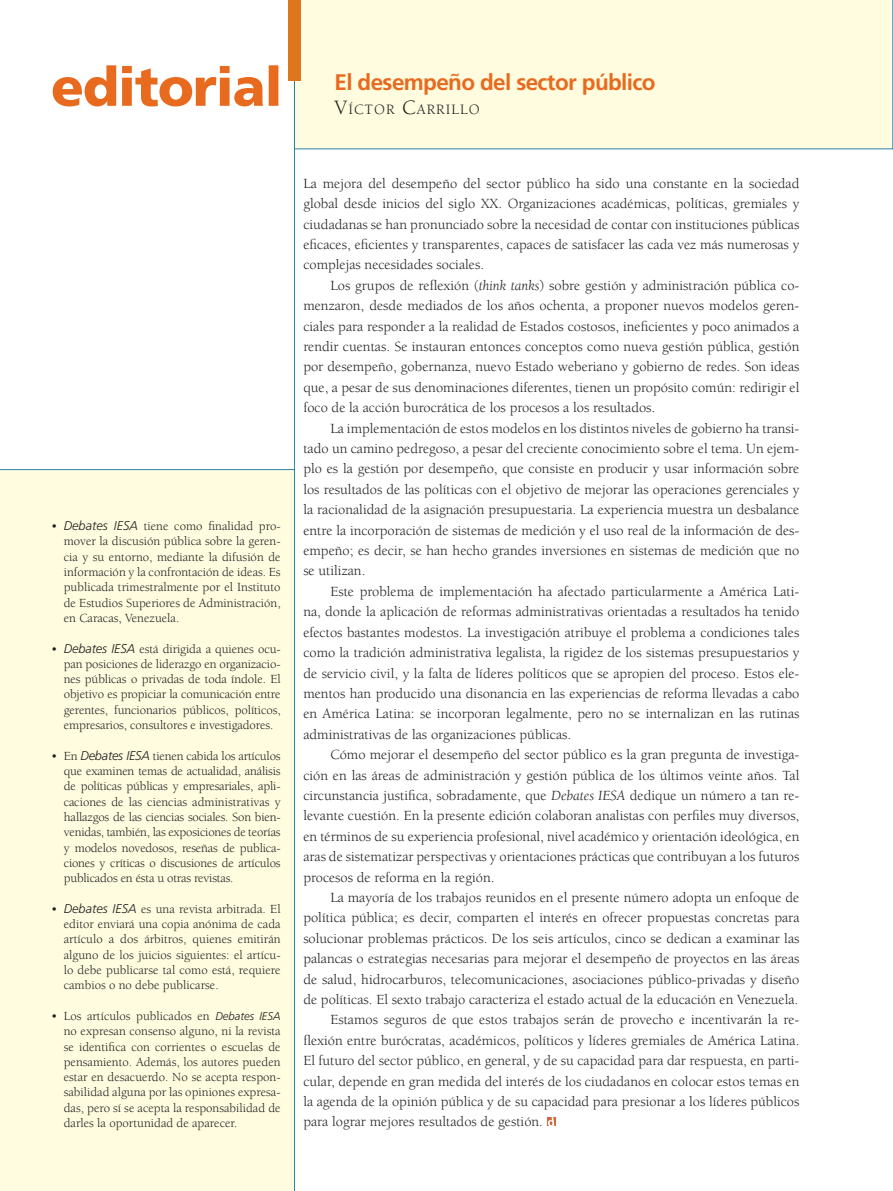
<style>
.page{position:relative;width:893px;height:1191px;background:#fff}
.page>*{position:absolute;margin:0;border:0;box-sizing:border-box;transform-origin:0 0}
.t1{font:700 22.5px "Frutiger";letter-spacing:-.03em;color:#e86a1f}
.t2{font:14.7px "Berkeley Std";letter-spacing:.07em;color:#231f20}
.t3{font:14.4px/20.4px "Berkeley Std";color:#231f20;text-align:justify}
.t4{font:12.75px/15.3px "Berkeley Std";color:#231f20;text-align:justify}
.s1{font-size:21px}
.s2{font-family:"Frutiger";font-weight:300;font-style:italic}
.s3{font-family:"Frutiger";font-weight:300;font-style:italic;font-size:11.25px}
.s4{font-style:italic}
</style>
<div class="page">
<div style="left:295px;top:0;width:598px;height:149px;background:#fffce0"></div>
<div style="left:0;top:469px;width:294px;height:722px;background:#fffce0"></div>
<hr style="left:0;top:469px;width:294px;height:1px;background:#2c83aa">
<hr style="left:294px;top:0;width:1px;height:1191px;background:#2c83aa">
<div style="left:288px;top:0;width:13px;height:81px;background:#de761b"></div>
<svg style="left:53px;top:65px;width:225px;height:41px"></svg>
<svg style="left:547px;top:1117px;width:9px;height:9px"></svg>
<svg style="left:548px;top:1117px;width:6px;height:9px"></svg>
<p class="t1" style="left:334px;top:69px;width:323px">El desempeño del sector público</p>
<p class="t2" style="left:334px;top:101px;width:147px"><span class="s1">V</span>ÍCTOR <span class="s1">C</span>ARRILLO</p>
<p class="t4" style="left:64px;top:518px;width:218px;text-indent:-13px">• <span class="s2">Debates IESA</span> tiene como finalidad pro&shy;mover la discusión pública sobre la geren&shy;cia y su entorno, mediante la difusión de información y la confrontación de ideas. Es publicada trimestralmente por el Instituto de Estudios Superiores de Administración, en Caracas, Venezuela.</p>
<p class="t4" style="left:64px;top:641px;width:218px;text-indent:-13px">• <span class="s2">Debates IESA</span> está dirigida a quienes ocu&shy;pan posiciones de liderazgo en organizacio&shy;nes públicas o privadas de toda índole. El objetivo es propiciar la comunicación entre gerentes, funcionarios públicos, políticos, empresarios, consultores e investigadores.</p>
<p class="t4" style="left:64px;top:748px;width:218px;text-indent:-13px">• En <span class="s2">Debates IESA</span> tienen cabida los artículos que examinen temas de actualidad, análisis de políticas públicas y empresariales, apli&shy;caciones de las ciencias administrativas y hallazgos de las ciencias sociales. Son bien&shy;venidas, también, las exposiciones de teorías y modelos novedosos, reseñas de publica&shy;ciones y críticas o discusiones de artículos publicados en ésta u otras revistas.</p>
<p class="t4" style="left:64px;top:901px;width:218px;text-indent:-13px">• <span class="s2">Debates IESA</span> es una revista arbitrada. El editor enviará una copia anónima de cada artículo a dos árbitros, quienes emitirán alguno de los juicios siguientes: el artícu&shy;lo debe publicarse tal como está, requiere cambios o no debe publicarse.</p>
<p class="t4" style="left:64px;top:1008px;width:218px;text-indent:-13px">• Los artículos publicados en <span class="s3">Debates IESA </span>no expresan consenso alguno, ni la revista se identifica con corrientes o escuelas de pensamiento. Además, los autores pueden estar en desacuerdo. No se acepta respon&shy;sabilidad alguna por las opiniones expresa&shy;das, pero sí se acepta la responsabilidad de darles la oportunidad de aparecer.</p>
<p class="t3" style="left:303px;top:173px;width:498px">La mejora del desempeño del sector público ha sido una constante en la sociedad global desde inicios del siglo XX. Organizaciones académicas, políticas, gremiales y ciudadanas se han pronunciado sobre la necesidad de contar con instituciones públicas eficaces, eficientes y transparentes, capaces de satisfacer las cada vez más numerosas y complejas necesidades sociales.</p>
<p class="t3" style="left:303px;top:275px;width:498px;text-indent:27px">Los grupos de reflexión (<span class="s4">think tanks</span>) sobre gestión y administración pública co&shy;menzaron, desde mediados de los años ochenta, a proponer nuevos modelos geren&shy;ciales para responder a la realidad de Estados costosos, ineficientes y poco animados a rendir cuentas. Se instauran entonces conceptos como nueva gestión pública, gestión por desempeño, gobernanza, nuevo Estado weberiano y gobierno de redes. Son ideas que, a pesar de sus denominaciones diferentes, tienen un propósito común: redirigir el foco de la acción burocrática de los procesos a los resultados.</p>
<p class="t3" style="left:303px;top:418px;width:498px;text-indent:27px">La implementación de estos modelos en los distintos niveles de gobierno ha transi&shy;tado un camino pedregoso, a pesar del creciente conocimiento sobre el tema. Un ejem&shy;plo es la gestión por desempeño, que consiste en producir y usar información sobre los resultados de las políticas con el objetivo de mejorar las operaciones gerenciales y la racionalidad de la asignación presupuestaria. La experiencia muestra un desbalance entre la incorporación de sistemas de medición y el uso real de la información de des&shy;empeño; es decir, se han hecho grandes inversiones en sistemas de medición que no se utilizan.</p>
<p class="t3" style="left:303px;top:581px;width:498px;text-indent:27px">Este problema de implementación ha afectado particularmente a América Lati&shy;na, donde la aplicación de reformas administrativas orientadas a resultados ha tenido efectos bastantes modestos. La investigación atribuye el problema a condiciones tales como la tradición administrativa legalista, la rigidez de los sistemas presupuestarios y de servicio civil, y la falta de líderes políticos que se apropien del proceso. Estos ele&shy;mentos han producido una disonancia en las experiencias de reforma llevadas a cabo en América Latina: se incorporan legalmente, pero no se internalizan en las rutinas administrativas de las organizaciones públicas.</p>
<p class="t3" style="left:303px;top:744px;width:498px;text-indent:27px">Cómo mejorar el desempeño del sector público es la gran pregunta de investiga&shy;ción en las áreas de administración y gestión pública de los últimos veinte años. Tal circunstancia justifica, sobradamente, que <span class="s4">Debates IESA</span> dedique un número a tan re&shy;levante cuestión. En la presente edición colaboran analistas con perfiles muy diversos, en términos de su experiencia profesional, nivel académico y orientación ideológica, en aras de sistematizar perspectivas y orientaciones prácticas que contribuyan a los futuros procesos de reforma en la región.</p>
<p class="t3" style="left:303px;top:887px;width:498px;text-indent:27px">La mayoría de los trabajos reunidos en el presente número adopta un enfoque de política pública; es decir, comparten el interés en ofrecer propuestas concretas para solucionar problemas prácticos. De los seis artículos, cinco se dedican a examinar las palancas o estrategias necesarias para mejorar el desempeño de proyectos en las áreas de salud, hidrocarburos, telecomunicaciones, asociaciones público-privadas y diseño de políticas. El sexto trabajo caracteriza el estado actual de la educación en Venezuela.</p>
<p class="t3" style="left:303px;top:1010px;width:498px;text-indent:27px">Estamos seguros de que estos trabajos serán de provecho e incentivarán la re&shy;flexión entre burócratas, académicos, políticos y líderes gremiales de América Latina.<br>El futuro del sector público, en general, y de su capacidad para dar respuesta, en parti&shy;cular, depende en gran medida del interés de los ciudadanos en colocar estos temas en la agenda de la opinión pública y de su capacidad para presionar a los líderes públicos para lograr mejores resultados de gestión.</p>
</div>
